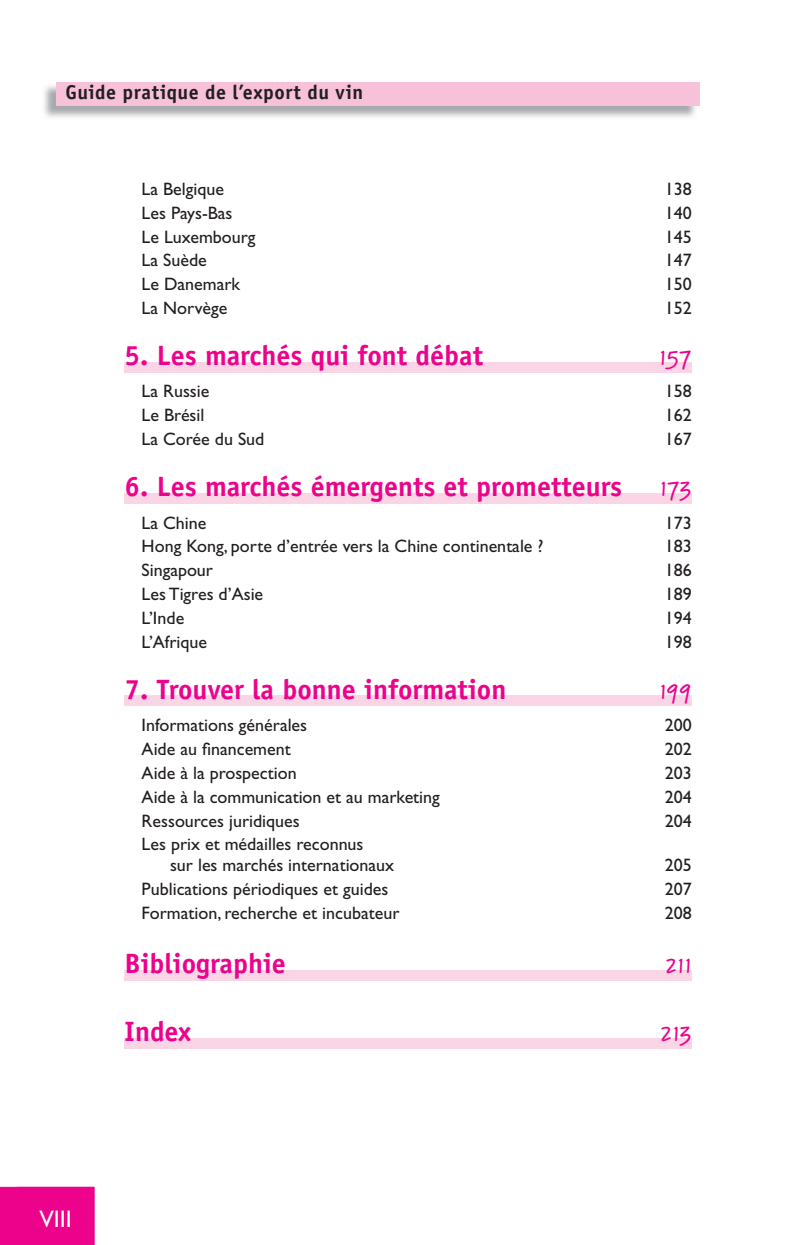
<style>
.page{position:relative;width:794px;height:1245px;background:#fff}
.page>*{position:absolute;margin:0;border:0;box-sizing:border-box;transform-origin:0 0}
.t1{font:700 28px "Officina Sans";color:#ed028c}
.t2{font:700 24px "Bruno JB Std";color:#ed028c}
.t3{font:24px "Gill Sans Std";color:#fff}
.t4{font:700 20px "Officina Sans Std";letter-spacing:.025em;color:#231f20}
.t5{font:18px/21px "Gill Sans Std";color:#231f20}
</style>
<div class="page">
<img style="left:44px;top:83px;width:652px;height:34px">
<div style="left:57px;top:82px;width:643px;height:24px;background:#f7c1d9"></div>
<div style="left:125px;top:362px;width:567px;height:10px;background:#fad5e5"></div>
<div style="left:125px;top:493px;width:567px;height:10px;background:#fad5e5"></div>
<div style="left:125px;top:696px;width:567px;height:10px;background:#fad5e5"></div>
<div style="left:125px;top:970px;width:567px;height:10px;background:#fad5e5"></div>
<div style="left:125px;top:1038px;width:567px;height:10px;background:#fad5e5"></div>
<div style="left:0;top:1186px;width:94px;height:59px;background:#ed028c"></div>
<p class="t4" style="left:65px;top:79px;width:299px">Guide pratique de l’export du vin</p>
<p class="t5" style="left:142px;top:178px;width:84px">La Belgique</p>
<p class="t5" style="left:665px;top:178px;width:28px">138</p>
<p class="t5" style="left:142px;top:202px;width:92px">Les Pays-Bas</p>
<p class="t5" style="left:665px;top:202px;width:28px">140</p>
<p class="t5" style="left:142px;top:226px;width:115px">Le Luxembourg</p>
<p class="t5" style="left:665px;top:226px;width:28px">145</p>
<p class="t5" style="left:142px;top:250px;width:67px">La Suède</p>
<p class="t5" style="left:665px;top:250px;width:28px">147</p>
<p class="t5" style="left:142px;top:274px;width:100px">Le Danemark</p>
<p class="t5" style="left:665px;top:274px;width:28px">150</p>
<p class="t5" style="left:142px;top:298px;width:87px">La Norvège</p>
<p class="t5" style="left:665px;top:298px;width:28px">152</p>
<h1 class="t1" style="left:125px;top:338px;width:360px">5. Les marchés qui font débat</h1>
<h2 class="t2" style="left:659px;top:342px;width:34px">157</h2>
<p class="t5" style="left:142px;top:381px;width:69px">La Russie</p>
<p class="t5" style="left:665px;top:381px;width:28px">158</p>
<p class="t5" style="left:142px;top:405px;width:64px">Le Brésil</p>
<p class="t5" style="left:665px;top:405px;width:28px">162</p>
<p class="t5" style="left:142px;top:429px;width:124px">La Corée du Sud</p>
<p class="t5" style="left:665px;top:429px;width:28px">167</p>
<h1 class="t1" style="left:125px;top:469px;width:499px">6. Les marchés émergents et prometteurs</h1>
<h2 class="t2" style="left:660px;top:473px;width:33px">173</h2>
<p class="t5" style="left:142px;top:512px;width:66px">La Chine</p>
<p class="t5" style="left:665px;top:512px;width:28px">173</p>
<p class="t5" style="left:142px;top:536px;width:403px">Hong Kong, porte d’entrée vers la Chine continentale ?</p>
<p class="t5" style="left:665px;top:536px;width:28px">183</p>
<p class="t5" style="left:142px;top:560px;width:73px">Singapour</p>
<p class="t5" style="left:665px;top:560px;width:28px">186</p>
<p class="t5" style="left:142px;top:583px;width:123px">Les Tigres d’Asie</p>
<p class="t5" style="left:665px;top:583px;width:28px">189</p>
<p class="t5" style="left:142px;top:607px;width:44px">L’Inde</p>
<p class="t5" style="left:665px;top:607px;width:28px">194</p>
<p class="t5" style="left:142px;top:631px;width:67px">L’Afrique</p>
<p class="t5" style="left:665px;top:631px;width:28px">198</p>
<h1 class="t1" style="left:125px;top:672px;width:383px">7. Trouver la bonne information</h1>
<h2 class="t2" style="left:659px;top:675px;width:34px">199</h2>
<p class="t5" style="left:142px;top:714px;width:167px">Informations générales</p>
<p class="t5" style="left:665px;top:714px;width:28px">200</p>
<p class="t5" style="left:142px;top:738px;width:151px">Aide au financement</p>
<p class="t5" style="left:665px;top:738px;width:28px">202</p>
<p class="t5" style="left:142px;top:762px;width:156px">Aide à la prospection</p>
<p class="t5" style="left:665px;top:762px;width:28px">203</p>
<p class="t5" style="left:142px;top:786px;width:300px">Aide à la communication et au marketing</p>
<p class="t5" style="left:665px;top:786px;width:28px">204</p>
<p class="t5" style="left:142px;top:810px;width:160px">Ressources juridiques</p>
<p class="t5" style="left:665px;top:810px;width:28px">204</p>
<p class="t5" style="left:170px;top:834px;width:226px;text-indent:-28px">Les prix et médailles reconnus<br>sur les marchés internationaux</p>
<p class="t5" style="left:665px;top:855px;width:28px">205</p>
<p class="t5" style="left:142px;top:878px;width:248px">Publications périodiques et guides</p>
<p class="t5" style="left:665px;top:878px;width:28px">207</p>
<p class="t5" style="left:142px;top:902px;width:259px">Formation, recherche et incubateur</p>
<p class="t5" style="left:665px;top:902px;width:28px">208</p>
<h1 class="t1" style="left:125px;top:946px;width:163px">Bibliographie</h1>
<h2 class="t2" style="left:666px;top:949px;width:28px">211</h2>
<h1 class="t1" style="left:125px;top:1014px;width:68px">Index</h1>
<h2 class="t2" style="left:661px;top:1017px;width:32px">213</h2>
<h2 class="t3" style="left:39px;top:1205px;width:34px">VIII</h2>
</div>
